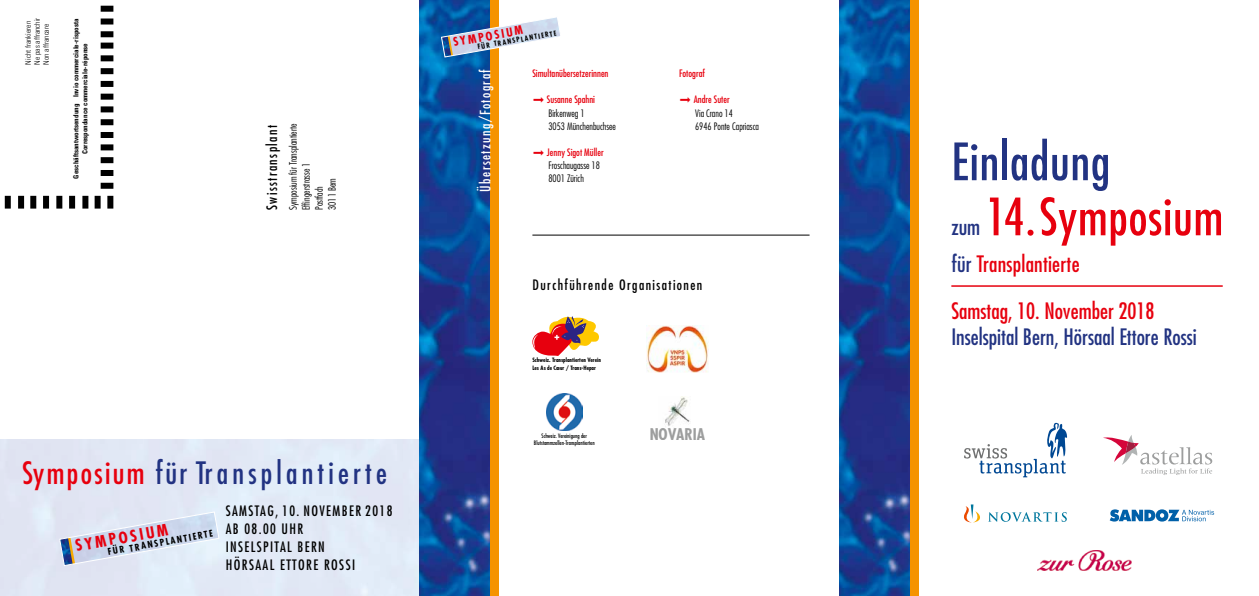
<style>
.page{position:relative;width:1259px;height:596px;background:#fff}
.page>*{position:absolute;margin:0;border:0;box-sizing:border-box;transform-origin:0 0}
.t1{font:condensed 50px "Futura";letter-spacing:.02em;color:#e7000e}
.t2{font:condensed 50px "Futura";letter-spacing:.02em;color:#223382}
.t3{font:condensed 30px "Futura";letter-spacing:.14em;color:#223382}
.t4{font:condensed 22px/46.4px "Futura";color:#e7000e}
.t5{font:condensed 22px "Futura";color:#223382}
.t6{font:700 condensed 15.7px "Futura";color:#9d9e9e}
.t7{font:700 condensed 15.5px "Futura";color:#e7000e}
.t8{font:condensed 14px/18px "Futura";letter-spacing:.1em;color:#000}
.t9{font:condensed 14px "Futura";letter-spacing:.1em;color:#fff}
.t10{font:700 condensed 11.6px "Futura";color:#e7000e}
.t11{font:300 condensed 10px/13px "Futura";color:#000}
.t12{font:condensed 10px "Futura";color:#e7000e}
.t13{font:700 condensed 9.2px "Futura";color:#000}
.t14{font:300 condensed 7.5px/9px "Univers";color:#000}
.t15{font:700 condensed 7px/9px "Univers";color:#000;text-align:center}
.t16{font:700 condensed 6.9px "Futura";color:#000}
.t17{font:condensed 5.9px/7.1px "Futura";color:#000;text-align:center}
.t18{font:700 condensed 5.8px/8px "Futura";color:#000}
.s1{color:#e7000e}
.s2{color:#223382}
</style>
<div class="page">
<div style="left:0;top:439px;width:420px;height:156px;background:#e1e8f5"></div>
<img style="left:420px;top:0;width:70px;height:595px">
<img style="left:839px;top:0;width:71px;height:595px">
<div style="left:910px;top:0;width:8px;height:595px;background:#f59300"></div>
<div style="left:490px;top:0;width:9px;height:595px;background:#f59300"></div>
<div style="left:107px;top:196px;width:6px;height:12px;background:#000"></div>
<div style="left:95px;top:196px;width:6px;height:12px;background:#000"></div>
<div style="left:82px;top:196px;width:6px;height:12px;background:#000"></div>
<div style="left:69px;top:196px;width:6px;height:12px;background:#000"></div>
<div style="left:56px;top:196px;width:6px;height:12px;background:#000"></div>
<div style="left:43px;top:196px;width:6px;height:12px;background:#000"></div>
<div style="left:30px;top:196px;width:6px;height:12px;background:#000"></div>
<div style="left:18px;top:196px;width:6px;height:12px;background:#000"></div>
<div style="left:5px;top:196px;width:6px;height:12px;background:#000"></div>
<div style="left:101px;top:183px;width:12px;height:6px;background:#000"></div>
<div style="left:101px;top:170px;width:12px;height:6px;background:#000"></div>
<div style="left:101px;top:157px;width:12px;height:6px;background:#000"></div>
<div style="left:101px;top:144px;width:12px;height:6px;background:#000"></div>
<div style="left:101px;top:132px;width:12px;height:6px;background:#000"></div>
<div style="left:101px;top:119px;width:12px;height:6px;background:#000"></div>
<div style="left:101px;top:106px;width:12px;height:6px;background:#000"></div>
<div style="left:101px;top:94px;width:12px;height:6px;background:#000"></div>
<div style="left:101px;top:81px;width:12px;height:6px;background:#000"></div>
<div style="left:101px;top:68px;width:12px;height:6px;background:#000"></div>
<div style="left:101px;top:55px;width:12px;height:6px;background:#000"></div>
<div style="left:101px;top:43px;width:12px;height:6px;background:#000"></div>
<div style="left:101px;top:31px;width:12px;height:6px;background:#000"></div>
<div style="left:101px;top:18px;width:12px;height:6px;background:#000"></div>
<div style="left:101px;top:6px;width:12px;height:6px;background:#000"></div>
<hr style="left:951px;top:285px;width:271px;height:1px;background:#e7000e">
<svg style="left:59px;top:511px;width:160px;height:54px"></svg>
<svg style="left:441px;top:16px;width:119px;height:41px"></svg>
<hr style="left:532px;top:235px;width:277px;height:1px;background:#000">
<img style="left:646px;top:325px;width:63px;height:47px">
<svg style="left:532px;top:316px;width:67px;height:39px"></svg>
<img style="left:546px;top:393px;width:36px;height:37px">
<svg style="left:964px;top:504px;width:102px;height:18px"></svg>
<svg style="left:1103px;top:435px;width:109px;height:39px"></svg>
<svg style="left:964px;top:422px;width:103px;height:55px"></svg>
<svg style="left:1109px;top:509px;width:105px;height:12px"></svg>
<img style="left:1037px;top:550px;width:94px;height:20px">
<img style="left:665px;top:396px;width:25px;height:30px">
<p class="t14" style="left:24px;top:65px;width:49px;rotate:-90deg">Nicht frankieren<br>Ne pas affranchir<br>Non affrancare</p>
<p class="t15" style="left:71px;top:179px;width:161px;rotate:-90deg">Geschäftsantwortsendung Invio commerciale-risposta<br>Correspondance commerciale-réponse</p>
<h3 class="t8" style="left:263px;top:210px;width:86px;rotate:-90deg">Swisstransplant</h3>
<p class="t11" style="left:286px;top:210px;width:88px;rotate:-90deg">Symposium für Transplantierte<br>Effingerstrasse 1<br>Postfach<br>3011 Bern</p>
<h2 class="t3" style="left:23px;top:454px;width:366px"><span class="s1">Symposium</span> für Transplantierte</h2>
<h3 class="t8" style="left:226px;top:501px;width:168px">SAMSTAG, 10. NOVEMBER 2018<br>AB 08.00 UHR<br>INSELSPITAL BERN<br>HÖRSAAL ETTORE ROSSI</h3>
<h3 class="t7" style="left:74px;top:535px;width:96px;rotate:-10deg">symposium</h3>
<p class="t13" style="left:107px;top:545px;width:108px;rotate:-10deg">für transplantierte</p>
<p class="t10" style="left:452px;top:35px;width:72px;rotate:-10deg">symposium</p>
<p class="t16" style="left:477px;top:42px;width:81px;rotate:-10deg">für transplantierte</p>
<p class="t12" style="left:532px;top:67px;width:78px">Simultanübersetzerinnen</p>
<p class="t12" style="left:547px;top:93px;width:50px">Susanne Spahni</p>
<p class="t11" style="left:548px;top:106px;width:69px">Birkenweg 1<br>3053 Münchenbuchsee</p>
<p class="t12" style="left:547px;top:145px;width:58px">Jenny Sigot Müller</p>
<p class="t11" style="left:548px;top:158px;width:53px">Froschaugasse 18<br>8001 Zürich</p>
<h3 class="t9" style="left:476px;top:191px;width:124px;rotate:-90deg">Übersetzung/Fotograf</h3>
<p class="t12" style="left:679px;top:67px;width:27px">Fotograf</p>
<p class="t12" style="left:693px;top:93px;width:38px">Andre Suter</p>
<p class="t11" style="left:695px;top:106px;width:65px">Via Crano 14<br>6946 Ponte Capriasca</p>
<h3 class="t8" style="left:532px;top:276px;width:171px">Durchführende Organisationen</h3>
<p class="t18" style="left:532px;top:355px;width:70px">Schweiz. Transplantierten Verein<br>Les As de Cœur / Trans-Hepar</p>
<p class="t17" style="left:534px;top:432px;width:62px">Schweiz. Vereinigung der<br>Blutstammzellen-Transplantierten</p>
<h3 class="t6" style="left:649px;top:423px;width:57px">NOVARIA</h3>
<h1 class="t2" style="left:951px;top:130px;width:160px">Einladung</h1>
<h3 class="t5" style="left:951px;top:213px;width:30px">zum</h3>
<h1 class="t1" style="left:985px;top:185px;width:239px">14.Symposium</h1>
<h3 class="t4" style="left:951px;top:240px;width:205px"><span class="s2">für</span> Transplantierte<br>Samstag, 10. November 2018</h3>
<h3 class="t5" style="left:951px;top:323px;width:247px">Inselspital Bern, Hörsaal Ettore Rossi</h3>
</div>
